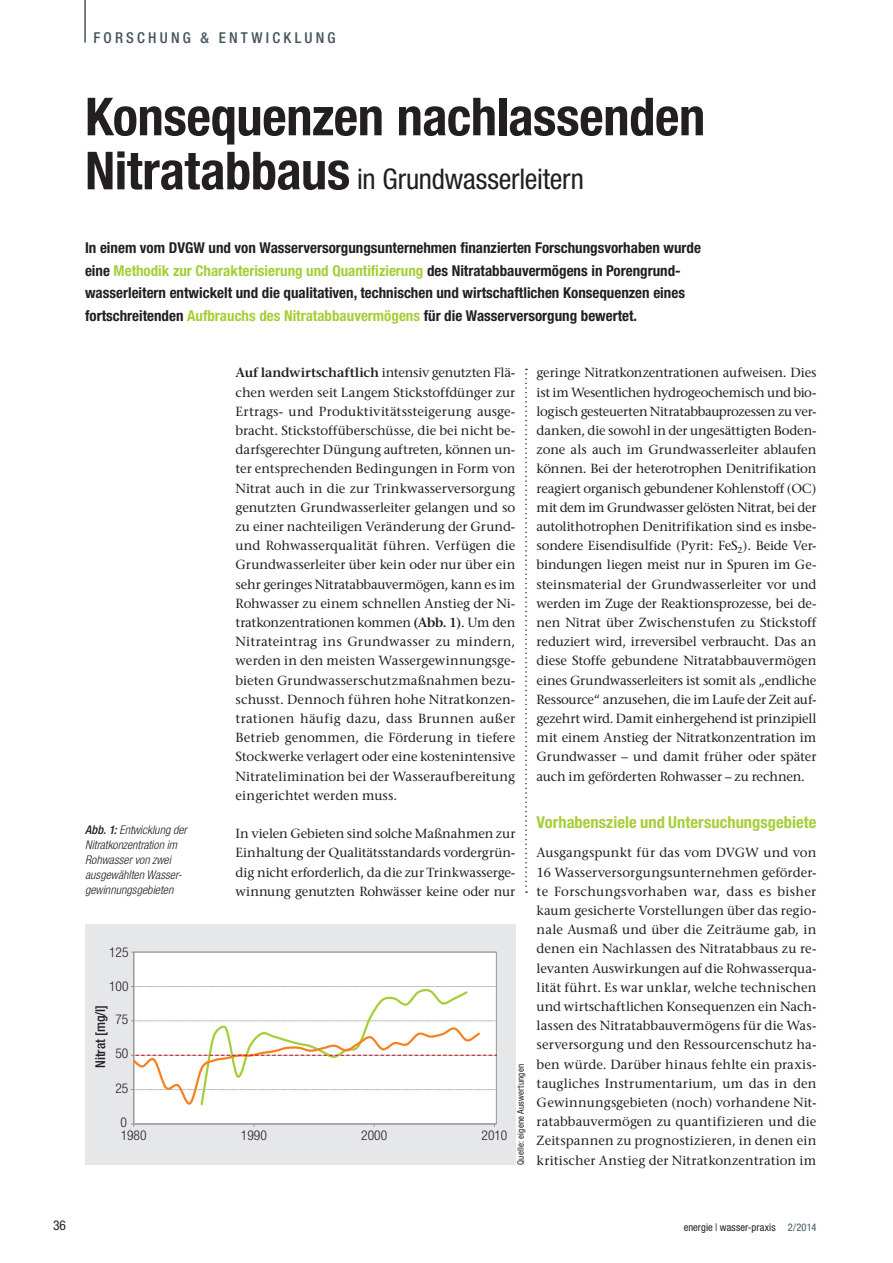
<style>
.page{position:relative;width:893px;height:1263px;background:#fff}
.page>*{position:absolute;margin:0;border:0;box-sizing:border-box;transform-origin:0 0}
.t1{font:700 condensed 52.5px "Helvetica Neue LT Std";letter-spacing:-.01em;color:#231f20}
.t2{font:condensed 28.5px "Helvetica Neue LT Std";letter-spacing:-.005em;color:#231f20}
.t3{font:700 condensed 16.5px "Helvetica Neue LT Std";letter-spacing:.005em;color:#a6ce39}
.t4{font:700 condensed 15px/22.5px "Helvetica Neue LT Std";color:#231f20}
.t5{font:500 condensed 15px "Helvetica Neue LT Std";letter-spacing:.215em;color:#45555d}
.t6{font:300 condensed 13.5px "Helvetica Neue LT Std";color:#231f20}
.t7{font:500 condensed 13.5px "Helvetica Neue LT Std";color:#231f20}
.t8{font:condensed 13.5px "Helvetica Neue LT Std";color:#231f20}
.t9{font:13.2px/19.2px "Stone Serif";letter-spacing:-.005em;color:#231f20;text-align:justify}
.t10{font:italic 300 condensed 12px/15px "Helvetica Neue LT Std";letter-spacing:.005em;color:#231f20}
.t11{font:condensed 10.5px "Helvetica Neue LT Std";letter-spacing:.005em;color:#231f20}
.t12{font:condensed 9px "Helvetica Neue LT Std";letter-spacing:.015em;color:#231f20}
.s1{font-weight:700;font-size:52.5px}
.s2{color:#a6ce39}
.s3{font-weight:500}
.s4{font-weight:600}
.s5{color:#45555d}
</style>
<div class="page">
<hr style="left:84px;top:0;width:2px;height:43px;background:#45555d">
<svg style="left:525px;top:369px;width:2px;height:524px"></svg>
<div style="left:85px;top:924px;width:430px;height:241px;background:#e6e7e9"></div>
<div style="left:134px;top:952px;width:362px;height:172px;background:#fff"></div>
<div style="left:133px;top:952px;width:364px;height:172px;border:1px solid #939598"></div>
<hr style="left:133px;top:952px;width:1px;height:172px;background:#939598">
<svg style="left:131px;top:952px;width:365px;height:1px"></svg>
<hr style="left:134px;top:1124px;width:362px;height:1px;background:#939598">
<svg style="left:131px;top:986px;width:365px;height:121px"></svg>
<p class="t5" style="left:94px;top:28px;width:244px">FORSCHUNG &amp; ENTWICKLUNG</p>
<h1 class="t1" style="left:85px;top:85px;width:622px">Konsequenzen nachlassenden</h1>
<h2 class="t2" style="left:85px;top:163px;width:500px"><span class="s1">Nitratabbaus</span> in Grundwasserleitern</h2>
<p class="t4" style="left:85px;top:236px;width:617px">In einem vom DVGW und von Wasserversorgungsunternehmen finanzierten Forschungsvorhaben wurde eine <span class="s2">Methodik zur Charakterisierung und Quantifizierung</span> des Nitratabbauvermögens in Porengrund&shy;wasserleitern entwickelt und die qualitativen, technischen und wirtschaftlichen Konsequenzen eines fortschreitenden <span class="s2">Aufbrauchs des Nitratabbauvermögens</span> für die Wasserversorgung bewertet.</p>
<p class="t10" style="left:85px;top:822px;width:103px"><span class="s3">Abb. 1:</span> Entwicklung der<br>Nitratkonzentration im<br>Rohwasser von zwei ausgewählten Wasser&shy;gewinnungsgebieten</p>
<p class="t6" style="left:109px;top:944px;width:21px">125</p>
<p class="t6" style="left:109px;top:978px;width:21px">100</p>
<p class="t9" style="left:236px;top:363px;width:281px"><span class="s4">Auf landwirtschaftlich</span> intensiv genutzten Flä&shy;chen werden seit Langem Stickstoffdünger zur Ertrags- und Produktivitätssteigerung ausge&shy;bracht. Stickstoffüberschüsse, die bei nicht be&shy;darfsgerechter Düngung auftreten, können un&shy;ter entsprechenden Bedingungen in Form von Nitrat auch in die zur Trinkwasserversorgung genutzten Grundwasserleiter gelangen und so zu einer nachteiligen Veränderung der Grund&shy;und Rohwasserqualität führen. Verfügen die Grundwasserleiter über kein oder nur über ein sehr geringes Nitratabbauvermögen, kann es im Rohwasser zu einem schnellen Anstieg der Ni&shy;tratkonzentrationen kommen <span class="s4">(Abb. 1)</span>. Um den Nitrateintrag ins Grundwasser zu mindern, werden in den meisten Wassergewinnungsge&shy;bieten Grundwasserschutzmaßnahmen bezu&shy;schusst. Dennoch führen hohe Nitratkonzen&shy;trationen häufig dazu, dass Brunnen außer Betrieb genommen, die Förderung in tiefere Stockwerke verlagert oder eine kostenintensive Nitratelimination bei der Wasseraufbereitung eingerichtet werden muss.</p>
<p class="t9" style="left:236px;top:824px;width:281px">In vielen Gebieten sind solche Maßnahmen zur Einhaltung der Qualitätsstandards vordergrün&shy;dig nicht erforderlich, da die zur Trinkwasserge&shy;winnung genutzten Rohwässer keine oder nur</p>
<p class="t7" style="left:92px;top:1068px;width:64px;rotate:-90deg">NITRAT [MG/L]</p>
<p class="t6" style="left:115px;top:1011px;width:14px">75</p>
<p class="t6" style="left:115px;top:1046px;width:14px">50</p>
<p class="t6" style="left:115px;top:1080px;width:14px">25</p>
<p class="t6" style="left:121px;top:1114px;width:8px">0</p>
<p class="t6" style="left:121px;top:1127px;width:27px">1980</p>
<p class="t6" style="left:241px;top:1127px;width:27px">1990</p>
<p class="t6" style="left:361px;top:1127px;width:27px">2000</p>
<p class="t6" style="left:481px;top:1127px;width:27px">2010</p>
<p class="t12" style="left:516px;top:1165px;width:102px;rotate:-90deg">Quelle: eigene Auswertungen</p>
<p class="t9" style="left:537px;top:363px;width:281px">geringe Nitratkonzentrationen aufweisen. Dies ist im Wesentlichen hydrogeochemisch und bio&shy;logisch gesteuerten Nitratabbauprozessen zu ver&shy;danken, die sowohl in der ungesättigten Boden&shy;zone als auch im Grundwasserleiter ablaufen können. Bei der heterotrophen Denitrifikation reagiert organisch gebundener Kohlenstoff (OC) mit dem im Grundwasser gelösten Nitrat, bei der autolithotrophen Denitrifikation sind es insbe&shy;sondere Eisendisulfide (Pyrit: FeS<sub>2</sub>). Beide Ver&shy;bindungen liegen meist nur in Spuren im Ge&shy;steinsmaterial der Grundwasserleiter vor und werden im Zuge der Reaktionsprozesse, bei de&shy;nen Nitrat über Zwischenstufen zu Stickstoff reduziert wird, irreversibel verbraucht. Das an diese Stoffe gebundene Nitratabbauvermögen eines Grundwasserleiters ist somit als „endliche Ressource“ anzusehen, die im Laufe der Zeit auf&shy;gezehrt wird. Damit einhergehend ist prinzipiell mit einem Anstieg der Nitratkonzentration im Grundwasser – und damit früher oder später auch im geförderten Rohwasser – zu rechnen.</p>
<p class="t3" style="left:537px;top:812px;width:281px">Vorhabensziele und Untersuchungsgebiete</p>
<p class="t9" style="left:537px;top:843px;width:281px">Ausgangspunkt für das vom DVGW und von 16 Wasserversorgungsunternehmen geförder&shy;te Forschungsvorhaben war, dass es bisher kaum gesicherte Vorstellungen über das regio&shy;nale Ausmaß und über die Zeiträume gab, in denen ein Nachlassen des Nitratabbaus zu re&shy;levanten Auswirkungen auf die Rohwasserqua&shy;lität führt. Es war unklar, welche technischen und wirtschaftlichen Konsequenzen ein Nach&shy;lassen des Nitratabbauvermögens für die Was&shy;serversorgung und den Ressourcenschutz ha&shy;ben würde. Darüber hinaus fehlte ein praxis&shy;taugliches Instrumentarium, um das in den Gewinnungsgebieten (noch) vorhandene Nit&shy;ratabbauvermögen zu quantifizieren und die Zeitspannen zu prognostizieren, in denen ein kritischer Anstieg der Nitratkonzentration im</p>
<p class="t8" style="left:53px;top:1218px;width:14px">36</p>
<p class="t11" style="left:684px;top:1221px;width:134px">energie | wasser-praxis <span class="s5">2/2014</span></p>
</div>
